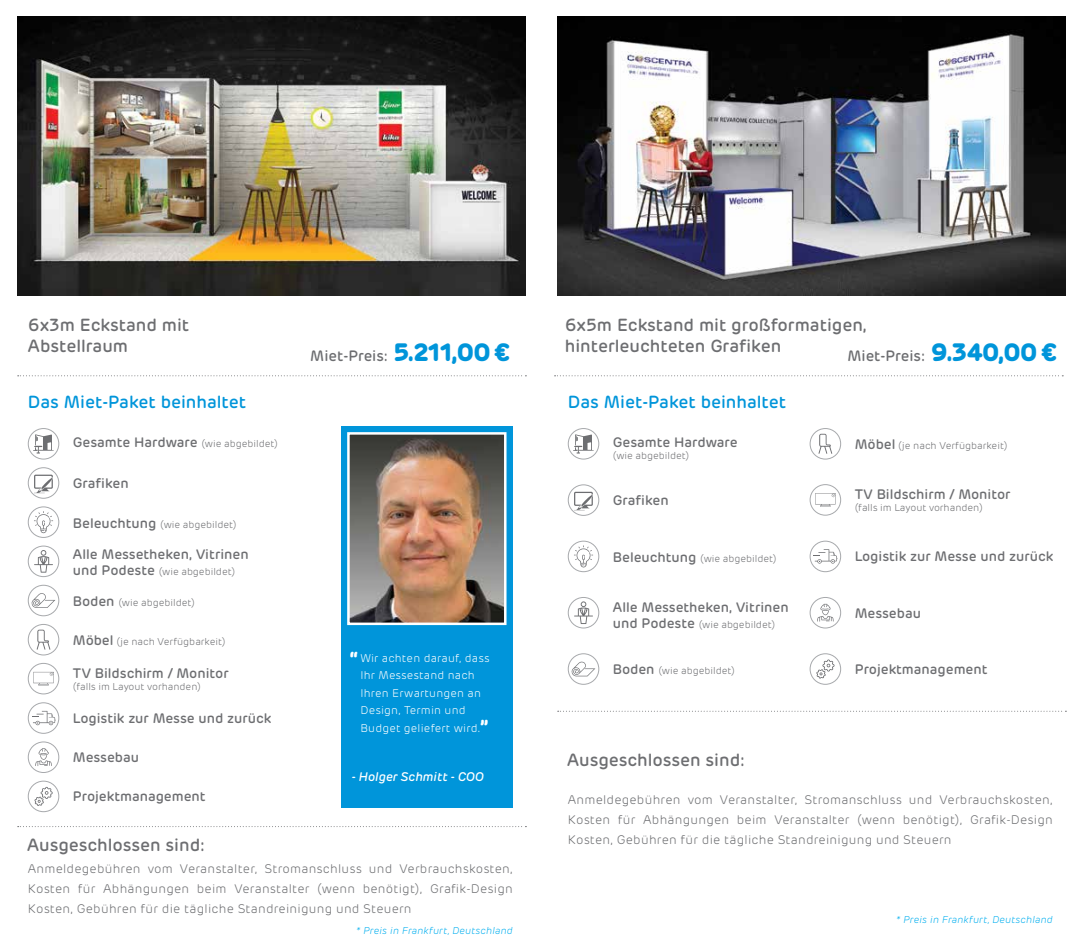
<style>
.page{position:relative;width:1080px;height:945px;background:#fff}
.page>*{position:absolute;margin:0;border:0;box-sizing:border-box;transform-origin:0 0}
.t1{font:700 18.75px "Rubrik";color:#fff}
.t2{font:500 17.5px/21px "Rubrik";color:#6d6e71}
.t3{font:500 17.5px "Rubrik";color:#0095da}
.t4{font:500 15px "Rubrik";color:#6d6e71}
.t5{font:500 13.75px "Rubrik";color:#6d6e71}
.t6{font:300 12.5px/20px "Rubrik";letter-spacing:.02em;color:#6d6e71;text-align:justify}
.t7{font:italic 500 12.5px "Rubrik";color:#fff}
.t8{font:300 11.25px/17.5px "Rubrik";letter-spacing:.02em;color:#fff}
.t9{font:300 10px "Rubrik";color:#6d6e71}
.t10{font:italic 300 10px "Rubrik";letter-spacing:.02em;color:#00aeef}
.s1{font-weight:300;font-size:10px}
.s2{font-weight:500;font-size:13.75px}
.s3{font-weight:700;font-size:25px;color:#0095da}
</style>
<div class="page">
<img style="left:18px;top:17px;width:507px;height:278px">
<div style="left:28px;top:467px;width:31px;height:32px;border:1px solid #a7a9ac;border-radius:50%"></div>
<svg style="left:34px;top:475px;width:19px;height:18px"></svg>
<div style="left:28px;top:507px;width:31px;height:31px;border:1px solid #a7a9ac;border-radius:50%"></div>
<svg style="left:34px;top:511px;width:19px;height:22px"></svg>
<div style="left:28px;top:546px;width:31px;height:31px;border:1px solid #a7a9ac;border-radius:50%"></div>
<svg style="left:34px;top:550px;width:19px;height:23px"></svg>
<div style="left:28px;top:585px;width:31px;height:31px;border:1px solid #a7a9ac;border-radius:50%"></div>
<svg style="left:31px;top:593px;width:24px;height:15px"></svg>
<div style="left:28px;top:624px;width:31px;height:31px;border:1px solid #a7a9ac;border-radius:50%"></div>
<svg style="left:37px;top:630px;width:13px;height:20px"></svg>
<div style="left:28px;top:663px;width:31px;height:31px;border:1px solid #a7a9ac;border-radius:50%"></div>
<svg style="left:33px;top:672px;width:21px;height:13px"></svg>
<div style="left:28px;top:702px;width:31px;height:32px;border:1px solid #a7a9ac;border-radius:50%"></div>
<svg style="left:32px;top:711px;width:24px;height:14px"></svg>
<div style="left:28px;top:742px;width:31px;height:31px;border:1px solid #a7a9ac;border-radius:50%"></div>
<svg style="left:35px;top:748px;width:17px;height:18px"></svg>
<div style="left:28px;top:781px;width:31px;height:31px;border:1px solid #a7a9ac;border-radius:50%"></div>
<svg style="left:34px;top:787px;width:19px;height:19px"></svg>
<div style="left:28px;top:428px;width:31px;height:31px;border:1px solid #a7a9ac;border-radius:50%"></div>
<svg style="left:33px;top:434px;width:21px;height:19px"></svg>
<div style="left:341px;top:426px;width:172px;height:382px;background:#0095da"></div>
<img style="left:350px;top:435px;width:154px;height:187px">
<div style="left:347px;top:432px;width:160px;height:193px;border:2px solid #fff"></div>
<svg style="left:18px;top:826px;width:508px;height:1px"></svg>
<svg style="left:18px;top:375px;width:508px;height:1px"></svg>
<img style="left:558px;top:17px;width:507px;height:278px">
<svg style="left:555px;top:375px;width:508px;height:1px"></svg>
<div style="left:568px;top:485px;width:31px;height:31px;border:1px solid #a7a9ac;border-radius:50%"></div>
<svg style="left:574px;top:492px;width:19px;height:18px"></svg>
<div style="left:568px;top:541px;width:31px;height:31px;border:1px solid #a7a9ac;border-radius:50%"></div>
<svg style="left:574px;top:545px;width:19px;height:22px"></svg>
<div style="left:568px;top:597px;width:31px;height:31px;border:1px solid #a7a9ac;border-radius:50%"></div>
<svg style="left:574px;top:601px;width:19px;height:23px"></svg>
<div style="left:568px;top:653px;width:31px;height:32px;border:1px solid #a7a9ac;border-radius:50%"></div>
<svg style="left:571px;top:662px;width:24px;height:14px"></svg>
<div style="left:810px;top:428px;width:31px;height:31px;border:1px solid #a7a9ac;border-radius:50%"></div>
<svg style="left:819px;top:434px;width:13px;height:20px"></svg>
<div style="left:810px;top:484px;width:31px;height:31px;border:1px solid #a7a9ac;border-radius:50%"></div>
<svg style="left:815px;top:493px;width:21px;height:14px"></svg>
<div style="left:810px;top:541px;width:31px;height:31px;border:1px solid #a7a9ac;border-radius:50%"></div>
<svg style="left:813px;top:549px;width:24px;height:15px"></svg>
<div style="left:810px;top:597px;width:31px;height:31px;border:1px solid #a7a9ac;border-radius:50%"></div>
<svg style="left:817px;top:604px;width:17px;height:18px"></svg>
<div style="left:810px;top:653px;width:31px;height:32px;border:1px solid #a7a9ac;border-radius:50%"></div>
<svg style="left:816px;top:659px;width:19px;height:20px"></svg>
<div style="left:568px;top:428px;width:31px;height:31px;border:1px solid #a7a9ac;border-radius:50%"></div>
<svg style="left:573px;top:434px;width:21px;height:19px"></svg>
<svg style="left:558px;top:711px;width:508px;height:1px"></svg>
<h2 class="t2" style="left:28px;top:314px;width:163px">6x3m Eckstand mit<br>Abstellraum</h2>
<h2 class="t3" style="left:28px;top:391px;width:220px">Das Miet-Paket beinhaltet</h2>
<p class="t5" style="left:73px;top:434px;width:206px">Gesamte Hardware <span class="s1">(wie abgebildet)</span></p>
<p class="t5" style="left:73px;top:475px;width:57px">Grafiken</p>
<p class="t9" style="left:73px;top:518px;width:165px"><span class="s2">Beleuchtung</span> (wie abgebildet)</p>
<p class="t5" style="left:73px;top:545px;width:177px">Alle Messetheken, Vitrinen</p>
<p class="t9" style="left:73px;top:566px;width:164px"><span class="s2">und Podeste</span> (wie abgebildet)</p>
<p class="t9" style="left:73px;top:596px;width:123px"><span class="s2">Boden</span> (wie abgebildet)</p>
<p class="t9" style="left:73px;top:636px;width:154px"><span class="s2">Möbel</span> (je nach Verfügbarkeit)</p>
<p class="t5" style="left:73px;top:665px;width:157px">TV Bildschirm / Monitor</p>
<p class="t9" style="left:73px;top:681px;width:130px">(falls im Layout vorhanden)</p>
<p class="t5" style="left:73px;top:710px;width:200px">Logistik zur Messe und zurück</p>
<p class="t5" style="left:73px;top:749px;width:68px">Messebau</p>
<p class="t5" style="left:73px;top:788px;width:134px">Projektmanagement</p>
<p class="t4" style="left:310px;top:347px;width:201px">Miet-Preis: <span class="s3">5.211,00 €</span></p>
<h1 class="t1" style="left:349px;top:647px;width:10px">“</h1>
<p class="t8" style="left:361px;top:649px;width:131px">Wir achten darauf, dass<br>Ihr Messestand nach<br>Ihren Erwartungen an<br>Design, Termin und<br>Budget geliefert wird.</p>
<h1 class="t1" style="left:480px;top:714px;width:10px">”</h1>
<p class="t7" style="left:352px;top:770px;width:134px">- Holger Schmitt - COO</p>
<h2 class="t2" style="left:27px;top:835px;width:179px">Ausgeschlossen sind:</h2>
<p class="t6" style="left:28px;top:859px;width:486px">Anmeldegebühren vom Veranstalter, Stromanschluss und Verbrauchskosten, Kosten für Abhängungen beim Veranstalter (wenn benötigt), Grafik-Design Kosten, Gebühren für die tägliche Standreinigung und Steuern</p>
<p class="t10" style="left:357px;top:925px;width:157px">* Preis in Frankfurt, Deutschland</p>
<h2 class="t2" style="left:565px;top:314px;width:304px">6x5m Eckstand mit großformatigen, hinterleuchteten Grafiken</h2>
<p class="t4" style="left:847px;top:347px;width:211px">Miet-Preis: <span class="s3">9.340,00 €</span></p>
<h2 class="t3" style="left:568px;top:391px;width:220px">Das Miet-Paket beinhaltet</h2>
<p class="t5" style="left:613px;top:434px;width:126px">Gesamte Hardware</p>
<p class="t9" style="left:613px;top:450px;width:78px">(wie abgebildet)</p>
<p class="t5" style="left:613px;top:492px;width:57px">Grafiken</p>
<p class="t9" style="left:613px;top:553px;width:165px"><span class="s2">Beleuchtung</span> (wie abgebildet)</p>
<p class="t5" style="left:613px;top:599px;width:177px">Alle Messetheken, Vitrinen</p>
<p class="t9" style="left:613px;top:619px;width:164px"><span class="s2">und Podeste</span> (wie abgebildet)</p>
<p class="t9" style="left:613px;top:665px;width:123px"><span class="s2">Boden</span> (wie abgebildet)</p>
<p class="t9" style="left:855px;top:440px;width:154px"><span class="s2">Möbel</span> (je nach Verfügbarkeit)</p>
<p class="t5" style="left:855px;top:486px;width:157px">TV Bildschirm / Monitor</p>
<p class="t9" style="left:855px;top:502px;width:130px">(falls im Layout vorhanden)</p>
<p class="t5" style="left:855px;top:548px;width:200px">Logistik zur Messe und zurück</p>
<p class="t5" style="left:855px;top:604px;width:68px">Messebau</p>
<p class="t5" style="left:855px;top:661px;width:134px">Projektmanagement</p>
<h2 class="t2" style="left:567px;top:749px;width:179px">Ausgeschlossen sind:</h2>
<p class="t6" style="left:568px;top:790px;width:486px">Anmeldegebühren vom Veranstalter, Stromanschluss und Verbrauchskosten, Kosten für Abhängungen beim Veranstalter (wenn benötigt), Grafik-Design Kosten, Gebühren für die tägliche Standreinigung und Steuern</p>
<p class="t10" style="left:897px;top:914px;width:157px">* Preis in Frankfurt, Deutschland</p>
</div>
